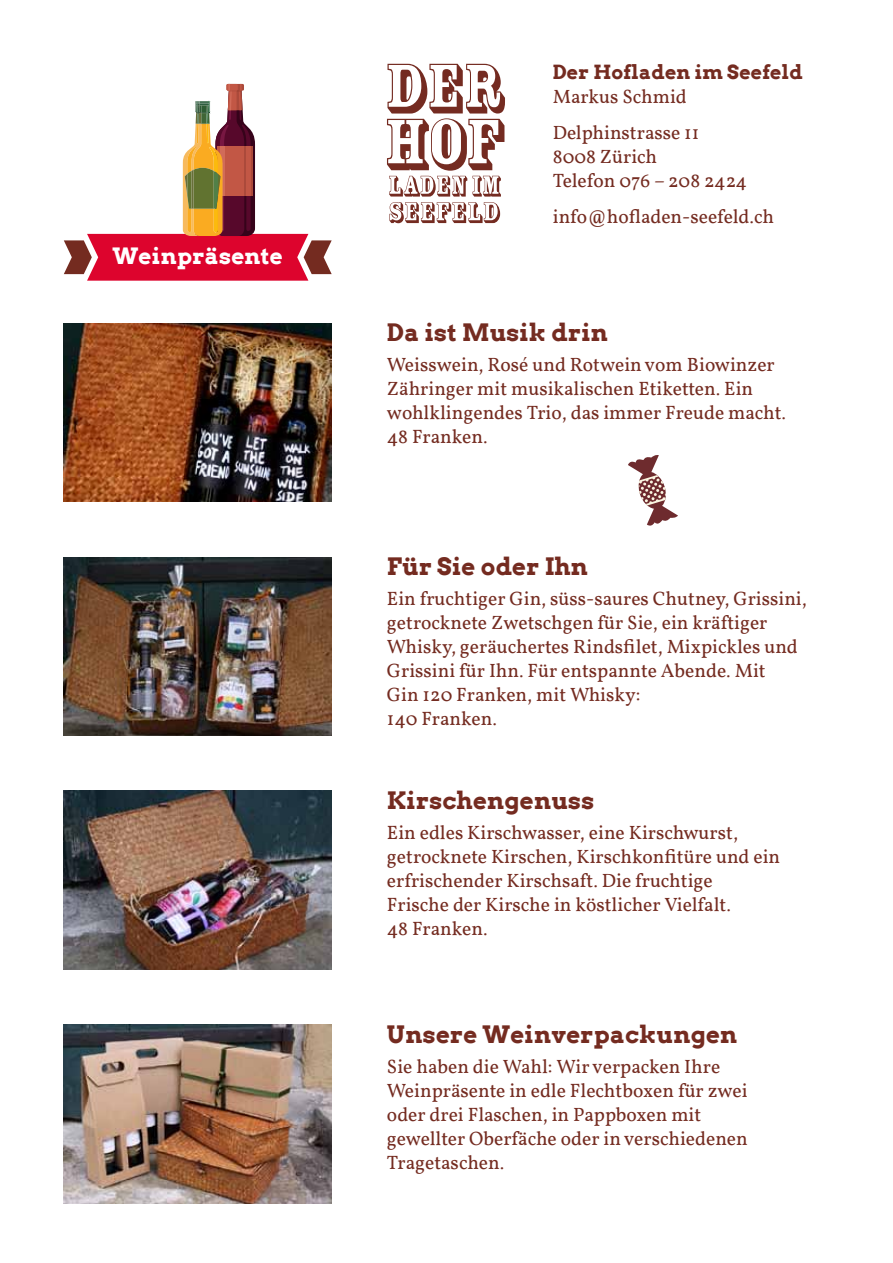
<style>
.page{position:relative;width:893px;height:1263px;background:#fff}
.page>*{position:absolute;margin:0;border:0;box-sizing:border-box;transform-origin:0 0}
.t1{font:700 24px "Arvo";letter-spacing:.01em;color:#742b20}
.t2{font:700 22.5px "Arvo";letter-spacing:.01em;color:#fff}
.t3{font:19.5px/24px "Vollkorn";color:#742b20}
.t4{font:700 19.5px "Arvo";letter-spacing:.01em;color:#742b20}
</style>
<div class="page">
<svg style="left:387px;top:64px;width:118px;height:159px"></svg>
<img style="left:64px;top:323px;width:268px;height:179px">
<img style="left:64px;top:557px;width:268px;height:179px">
<img style="left:64px;top:791px;width:268px;height:178px">
<img style="left:64px;top:1025px;width:268px;height:178px">
<svg style="left:64px;top:84px;width:268px;height:197px"></svg>
<svg style="left:628px;top:455px;width:50px;height:71px"></svg>
<p class="t2" style="left:113px;top:242px;width:172px">Weinpräsente</p>
<p class="t4" style="left:553px;top:59px;width:251px">Der Hofladen im Seefeld</p>
<p class="t3" style="left:553px;top:78px;width:148px;line-height:36px">Markus Schmid<br>Delphinstrasse 11</p>
<p class="t3" style="left:553px;top:144px;width:196px">8008 Zürich<br>Telefon 076 – 208 2424</p>
<p class="t3" style="left:553px;top:204px;width:223px">info@hofladen-seefeld.ch</p>
<p class="t1" style="left:387px;top:318px;width:222px">Da ist Musik drin</p>
<p class="t3" style="left:387px;top:353px;width:401px">Weisswein, Rosé und Rotwein vom Biowinzer Zähringer mit musikalischen Etiketten. Ein wohlklingendes Trio, das immer Freude macht.<br>48 Franken.</p>
<p class="t1" style="left:387px;top:552px;width:203px">Für Sie oder Ihn</p>
<p class="t3" style="left:387px;top:587px;width:421px">Ein fruchtiger Gin, süss-saures Chutney, Grissini, getrocknete Zwetschgen für Sie, ein kräftiger Whisky, geräuchertes Rindsfilet, Mixpickles und Grissini für Ihn. Für entspannte Abende. Mit<br>Gin 120 Franken, mit Whisky:<br>140 Franken.</p>
<p class="t1" style="left:387px;top:785px;width:209px">Kirschengenuss</p>
<p class="t3" style="left:387px;top:821px;width:395px">Ein edles Kirschwasser, eine Kirschwurst, getrocknete Kirschen, Kirschkonfitüre und ein erfrischender Kirschsaft. Die fruchtige<br>Frische der Kirsche in köstlicher Vielfalt.<br>48 Franken.</p>
<p class="t1" style="left:387px;top:1019px;width:352px">Unsere Weinverpackungen</p>
<p class="t3" style="left:387px;top:1054px;width:362px">Sie haben die Wahl: Wir verpacken Ihre Weinpräsente in edle Flechtboxen für zwei oder drei Flaschen, in Pappboxen mit gewellter Oberfäche oder in verschiedenen Tragetaschen.</p>
</div>
